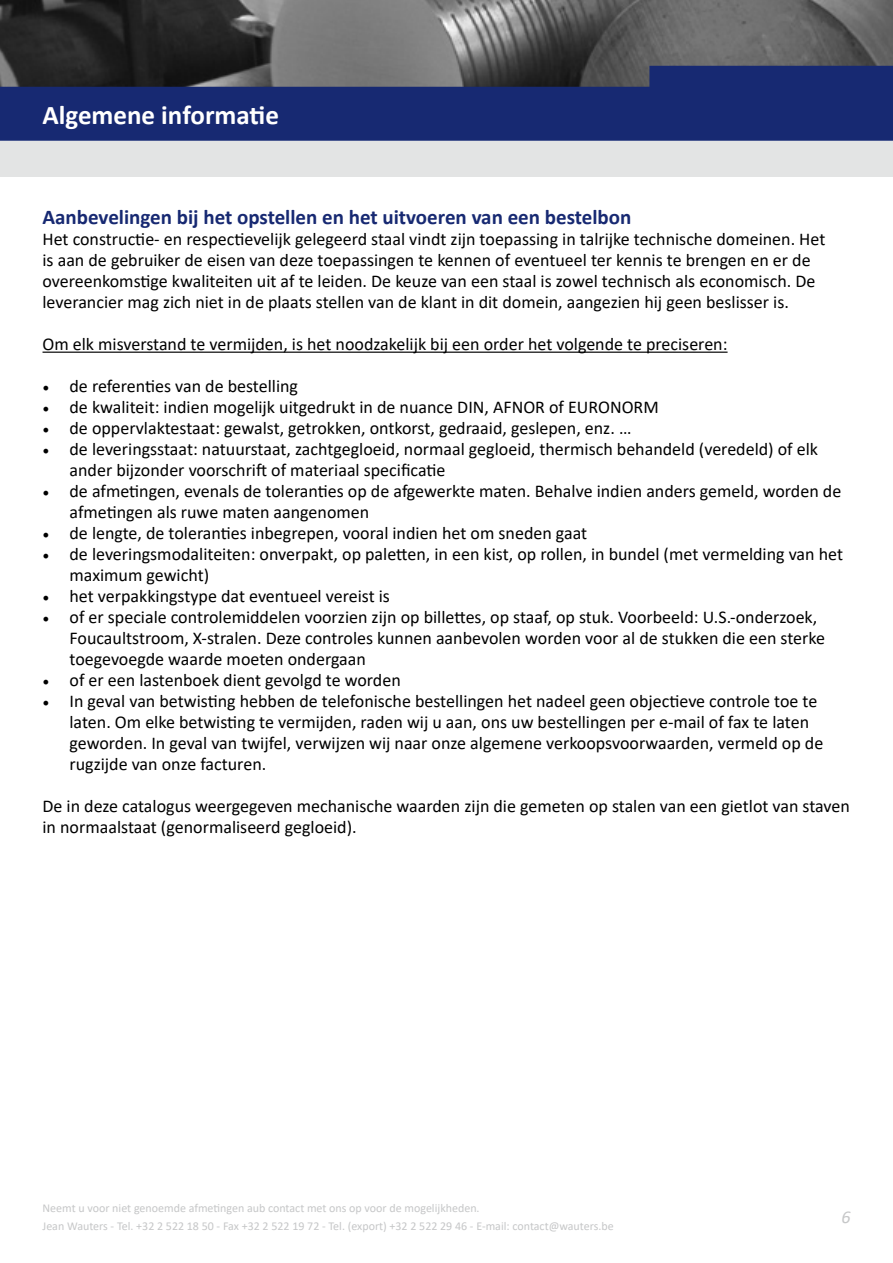
<style>
.page{position:relative;width:893px;height:1263px;background:#fff}
.page>*{position:absolute;margin:0;border:0;box-sizing:border-box;transform-origin:0 0}
.t1{font:700 27px "Calibri";color:#fff}
.t2{font:700 21px "Calibri";color:#172972}
.t3{font:18px/21px "Calibri";color:#000}
.t4{font:italic 18px "Calibri";color:#c6c7c8}
.t5{font:12px/18px "Calibri";color:#c6c7c8}
.s1{font-family:"Minion Pro"}
</style>
<div class="page">
<img style="left:0;top:0;width:893px;height:66px">
<div style="left:0;top:141px;width:893px;height:35px;background:#e3e4e4"></div>
<svg style="left:0;top:66px;width:893px;height:75px;background:#21306a"></svg>
<hr style="left:43px;top:352px;width:685px;height:1px;background:#000">
<h1 class="t1" style="left:43px;top:96px;width:238px">Algemene informatie</h1>
<p class="t2" style="left:43px;top:202px;width:590px">Aanbevelingen bij het opstellen en het uitvoeren van een bestelbon</p>
<p class="t3" style="left:43px;top:228px;width:784px">Het constructie- en respectievelijk gelegeerd staal vindt zijn toepassing in talrijke technische domeinen. Het is aan de gebruiker de eisen van deze toepassingen te kennen of eventueel ter kennis te brengen en er de overeenkomstige kwaliteiten uit af te leiden. De keuze van een staal is zowel technisch als economisch. De leverancier mag zich niet in de plaats stellen van de klant in dit domein, aangezien hij geen beslisser is.</p>
<p class="t3" style="left:43px;top:333px;width:687px">Om elk misverstand te vermijden, is het noodzakelijk bij een order het volgende te preciseren:</p>
<p class="t3" style="left:43px;top:375px;width:257px"><span class="s1">•</span> de referenties van de bestelling</p>
<p class="t3" style="left:43px;top:396px;width:618px"><span class="s1">•</span> de kwaliteit: indien mogelijk uitgedrukt in de nuance DIN, AFNOR of EURONORM</p>
<p class="t3" style="left:43px;top:417px;width:590px"><span class="s1">•</span> de oppervlaktestaat: gewalst, getrokken, ontkorst, gedraaid, geslepen, enz. …</p>
<p class="t3" style="left:70px;top:438px;width:750px;text-indent:-27px"><span class="s1">•</span> de leveringsstaat: natuurstaat, zachtgegloeid, normaal gegloeid, thermisch behandeld (veredeld) of elk ander bijzonder voorschrift of materiaal specificatie</p>
<p class="t3" style="left:70px;top:480px;width:773px;text-indent:-27px"><span class="s1">•</span> de afmetingen, evenals de toleranties op de afgewerkte maten. Behalve indien anders gemeld, worden de afmetingen als ruwe maten aangenomen</p>
<p class="t3" style="left:43px;top:522px;width:546px"><span class="s1">•</span> de lengte, de toleranties inbegrepen, vooral indien het om sneden gaat</p>
<p class="t3" style="left:70px;top:543px;width:775px;text-indent:-27px"><span class="s1">•</span> de leveringsmodaliteiten: onverpakt, op paletten, in een kist, op rollen, in bundel (met vermelding van het maximum gewicht)</p>
<p class="t3" style="left:43px;top:585px;width:349px"><span class="s1">•</span> het verpakkingstype dat eventueel vereist is</p>
<p class="t3" style="left:70px;top:606px;width:757px;text-indent:-27px"><span class="s1">•</span> of er speciale controlemiddelen voorzien zijn op billettes, op staaf, op stuk. Voorbeeld: U.S.-onderzoek,<br>Foucaultstroom, X-stralen. Deze controles kunnen aanbevolen worden voor al de stukken die een sterke toegevoegde waarde moeten ondergaan</p>
<p class="t3" style="left:43px;top:669px;width:360px"><span class="s1">•</span> of er een lastenboek dient gevolgd te worden</p>
<p class="t3" style="left:70px;top:690px;width:755px;text-indent:-27px"><span class="s1">•</span> In geval van betwisting hebben de telefonische bestellingen het nadeel geen objectieve controle toe te laten. Om elke betwisting te vermijden, raden wij u aan, ons uw bestellingen per e-mail of fax te laten geworden. In geval van twijfel, verwijzen wij naar onze algemene verkoopsvoorwaarden, vermeld op de rugzijde van onze facturen.</p>
<p class="t3" style="left:43px;top:795px;width:809px">De in deze catalogus weergegeven mechanische waarden zijn die gemeten op stalen van een gietlot van staven in normaalstaat (genormaliseerd gegloeid).</p>
<p class="t5" style="left:43px;top:1198px;width:573px">Neemt u voor niet genoemde afmetingen aub contact met ons op voor de mogelijkheden.<br>Jean Wauters - Tel. +32 2 522 18 50 - Fax +32 2 522 19 72 - Tel. (export) +32 2 522 29 46 - E-mail: contact@wauters.be</p>
<p class="t4" style="left:841px;top:1204px;width:11px">6</p>
</div>
